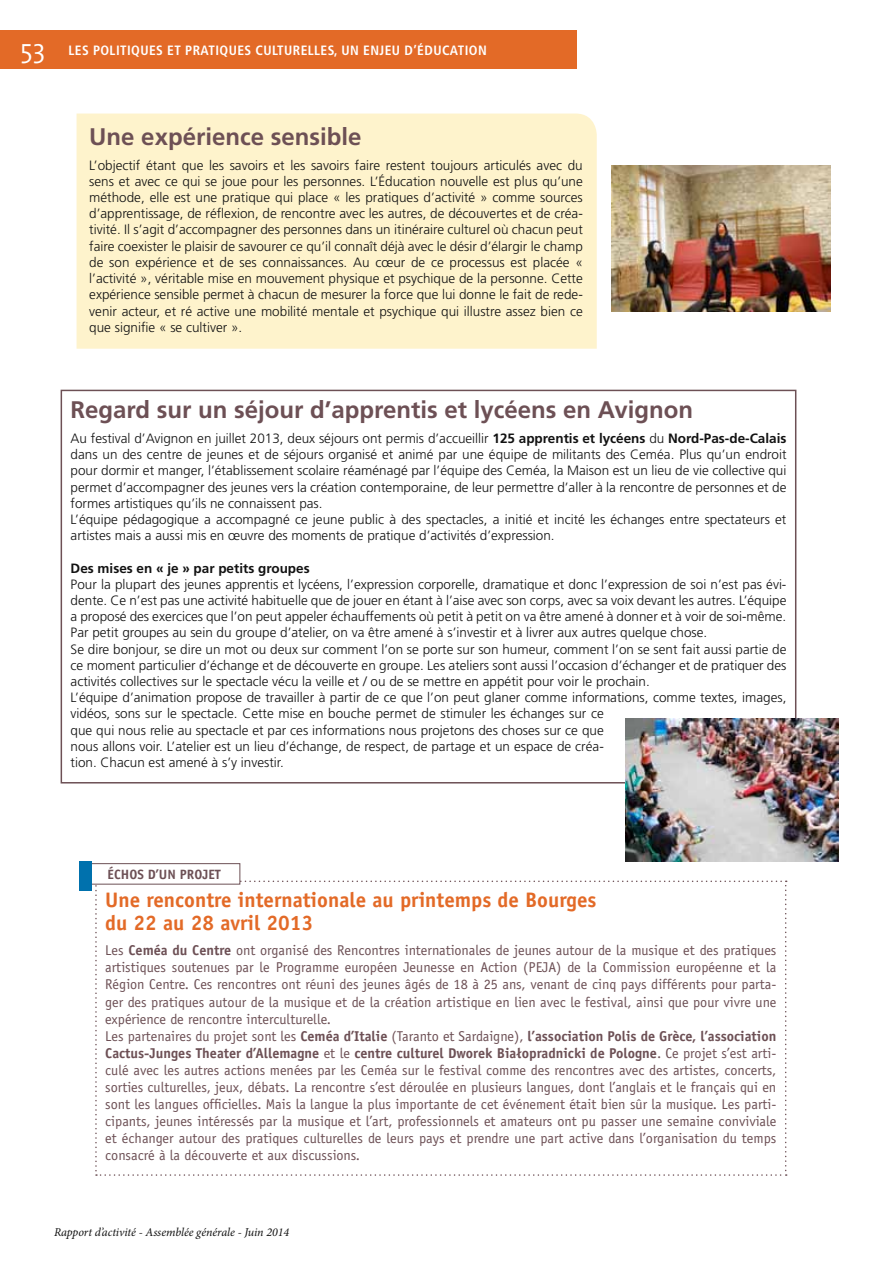
<style>
.page{position:relative;width:893px;height:1263px;background:#fff}
.page>*{position:absolute;margin:0;border:0;box-sizing:border-box;transform-origin:0 0}
.titre-encadre-fond-j{font:700 24px "Frutiger";color:#6d5055}
.titre-orange-zoom{font:700 21px/22.5px "Officina Sans";color:#e36a27}
.texte-zoom{font:14.25px/17.1px "Officina Sans";color:#6d5055;text-align:justify}
.texte-fond-jaune{font:300 13.5px/16.2px "Frutiger";color:#121212;text-align:justify}
.t1{font:700 condensed 13.5px "Frutiger";letter-spacing:.03em;color:#fff}
.texte-fond-jaune-2{font:700 13.5px "Frutiger";color:#121212}
.t2{font:700 13.5px "Officina Sans";color:#6d5055}
.t3{font:italic 12px "Minion Pro";letter-spacing:-.005em;color:#121212}
.s1{font-family:"The Mix";font-weight:300;font-stretch:normal;font-size:27px}
.s2{font-weight:700}
</style>
<div class="page">
<div style="left:0;top:30px;width:577px;height:39px;background:#e36a27"></div>
<div style="left:77px;top:114px;width:520px;height:235px;background:#fef3cc"></div>
<svg style="left:95px;top:880px;width:692px;height:296px"></svg>
<div style="left:89px;top:864px;width:151px;height:20px;background:#fff"></div>
<div style="left:88px;top:863px;width:152px;height:21px;border:1px solid #6d5055"></div>
<div style="left:79px;top:861px;width:13px;height:30px;background:#0071ad"></div>
<div style="left:61px;top:390px;width:735px;height:393px;border:2px solid #6d5055"></div>
<img style="left:611px;top:165px;width:219px;height:146px">
<img style="left:625px;top:718px;width:214px;height:143px">
<p class="t1" style="left:20px;top:42px;width:468px"><span class="s1">53</span> LES POLITIQUES ET PRATIQUES CULTURELLES, UN ENJEU D’ÉDUCATION</p>
<p class="titre-encadre-fond-j" style="left:89px;top:123px;width:274px">Une expérience sensible</p>
<p class="texte-fond-jaune" style="left:89px;top:157px;width:495px">L’objectif étant que les savoirs et les savoirs faire restent toujours articulés avec du sens et avec ce qui se joue pour les personnes. L’Éducation nouvelle est plus qu’une méthode, elle est une pratique qui place « les pratiques d’activité » comme sources d’apprentissage, de réflexion, de rencontre avec les autres, de découvertes et de créa&shy;tivité. Il s’agit d’accompagner des personnes dans un itinéraire culturel où chacun peut faire coexister le plaisir de savourer ce qu’il connaît déjà avec le désir d’élargir le champ de son expérience et de ses connaissances. Au cœur de ce processus est placée « l’activité », véritable mise en mouvement physique et psychique de la personne. Cette expérience sensible permet à chacun de mesurer la force que lui donne le fait de rede&shy;venir acteur, et ré active une mobilité mentale et psychique qui illustre assez bien ce que signifie « se cultiver ».</p>
<p class="titre-encadre-fond-j" style="left:71px;top:396px;width:624px">Regard sur un séjour d’apprentis et lycéens en Avignon</p>
<p class="texte-fond-jaune" style="left:71px;top:430px;width:717px">Au festival d’Avignon en juillet 2013, deux séjours ont permis d’accueillir <span class="s2">125 apprentis et lycéens</span> du <span class="s2">Nord-Pas-de-Calais </span>dans un des centre de jeunes et de séjours organisé et animé par une équipe de militants des Ceméa. Plus qu’un endroit pour dormir et manger, l’établissement scolaire réaménagé par l’équipe des Ceméa, la Maison est un lieu de vie collective qui permet d’accompagner des jeunes vers la création contemporaine, de leur permettre d’aller à la rencontre de personnes et de formes artistiques qu’ils ne connaissent pas.</p>
<p class="texte-fond-jaune" style="left:71px;top:511px;width:717px">L’équipe pédagogique a accompagné ce jeune public à des spectacles, a initié et incité les échanges entre spectateurs et artistes mais a aussi mis en œuvre des moments de pratique d’activités d’expression.</p>
<p class="texte-fond-jaune-2" style="left:71px;top:560px;width:241px">Des mises en « je » par petits groupes</p>
<p class="texte-fond-jaune" style="left:71px;top:576px;width:717px">Pour la plupart des jeunes apprentis et lycéens, l’expression corporelle, dramatique et donc l’expression de soi n’est pas évi&shy;dente. Ce n’est pas une activité habituelle que de jouer en étant à l’aise avec son corps, avec sa voix devant les autres. L’équipe a proposé des exercices que l’on peut appeler échauffements où petit à petit on va être amené à donner et à voir de soi-même.<br>Par petit groupes au sein du groupe d’atelier, on va être amené à s’investir et à livrer aux autres quelque chose.</p>
<p class="texte-fond-jaune" style="left:71px;top:641px;width:717px">Se dire bonjour, se dire un mot ou deux sur comment l’on se porte sur son humeur, comment l’on se sent fait aussi partie de ce moment particulier d’échange et de découverte en groupe. Les ateliers sont aussi l’occasion d’échanger et de pratiquer des activités collectives sur le spectacle vécu la veille et / ou de se mettre en appétit pour voir le prochain.</p>
<p class="texte-fond-jaune" style="left:71px;top:689px;width:717px;text-align:left">L’équipe d’animation propose de travailler à partir de ce que l’on peut glaner comme informations, comme textes, images, vidéos, sons sur le spectacle. Cette mise en bouche permet de stimuler les échanges sur ce<br>que qui nous relie au spectacle et par ces informations nous projetons des choses sur ce que<br>nous allons voir. L’atelier est un lieu d’échange, de respect, de partage et un espace de créa-<br>tion. Chacun est amené à s’y investir.</p>
<p class="t2" style="left:108px;top:866px;width:115px">ÉCHOS D’UN PROJET</p>
<p class="titre-orange-zoom" style="left:105px;top:888px;width:493px">Une rencontre internationale au printemps de Bourges du 22 au 28 avril 2013</p>
<p class="texte-zoom" style="left:105px;top:942px;width:673px">Les <span class="s2">Ceméa du Centre</span> ont organisé des Rencontres internationales de jeunes autour de la musique et des pratiques artistiques soutenues par le Programme européen Jeunesse en Action (PEJA) de la Commission européenne et la Région Centre. Ces rencontres ont réuni des jeunes âgés de 18 à 25 ans, venant de cinq pays différents pour parta&shy;ger des pratiques autour de la musique et de la création artistique en lien avec le festival, ainsi que pour vivre une expérience de rencontre interculturelle.</p>
<p class="texte-zoom" style="left:105px;top:1027px;width:673px">Les partenaires du projet sont les <span class="s2">Ceméa d’Italie</span> (Taranto et Sardaigne), <span class="s2">l’association Polis de Grèce, l’association Cactus-Junges Theater d’Allemagne</span> et le <span class="s2">centre culturel Dworek Białopradnicki de Pologne</span>. Ce projet s’est arti&shy;culé avec les autres actions menées par les Ceméa sur le festival comme des rencontres avec des artistes, concerts, sorties culturelles, jeux, débats. La rencontre s’est déroulée en plusieurs langues, dont l’anglais et le français qui en sont les langues officielles. Mais la langue la plus importante de cet événement était bien sûr la musique. Les parti&shy;cipants, jeunes intéressés par la musique et l’art, professionnels et amateurs ont pu passer une semaine conviviale et échanger autour des pratiques culturelles de leurs pays et prendre une part active dans l’organisation du temps consacré à la découverte et aux discussions.</p>
<p class="t3" style="left:54px;top:1223px;width:237px">Rapport d’activité - Assemblée générale - Juin 2014</p>
</div>
